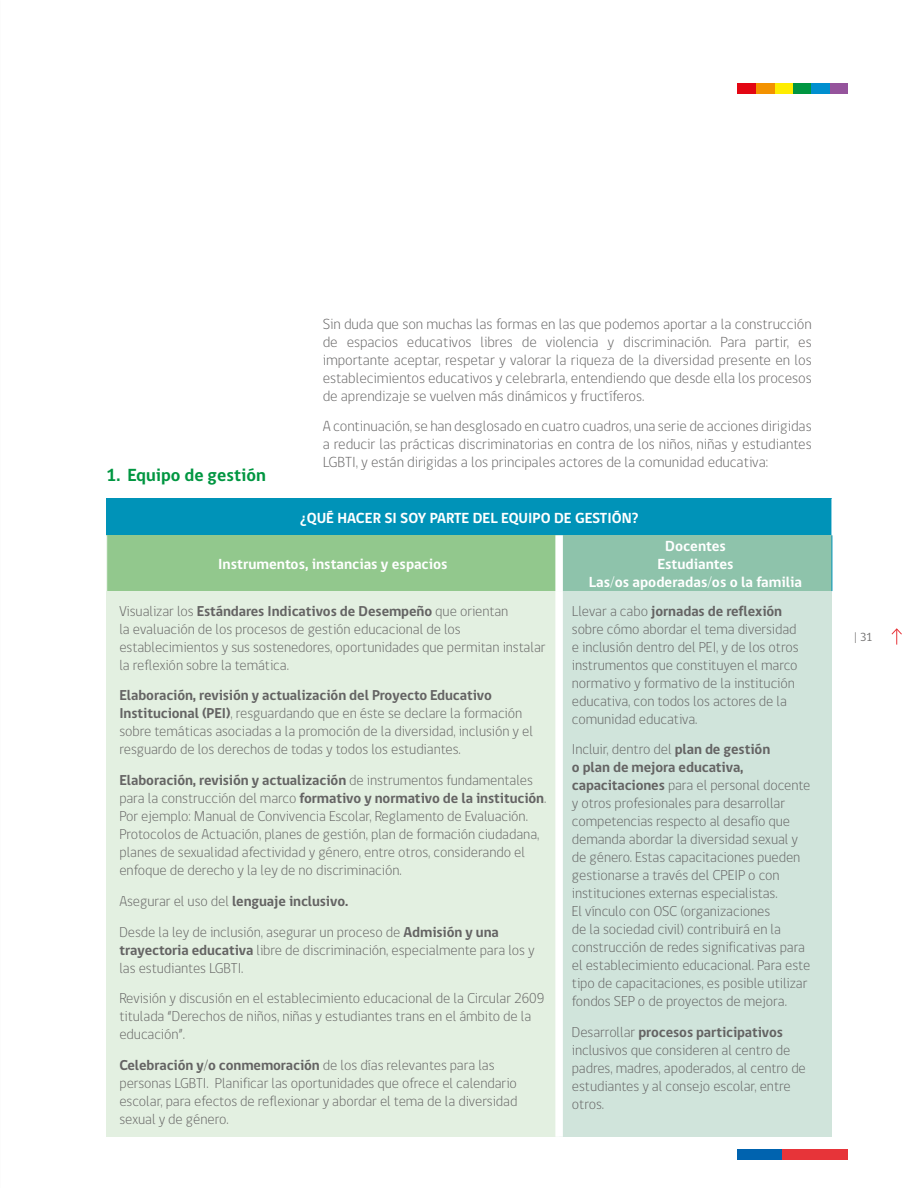
<style>
.page{position:relative;width:918px;height:1188px;background:#fff}
.page>*{position:absolute;margin:0;border:0;box-sizing:border-box;transform-origin:0 0}
.subnumero{font:700 18px "gob CL";color:#009641}
.texto{font:300 15px/18px "gob CL";letter-spacing:-.005em;color:#646363;text-align:justify}
.texto-2{font:700 15px "gob CL";color:#fff}
.texto-3{font:300 14.7px/18px "gob CL";letter-spacing:-.005em;color:#646363}
.texto-4{font:700 14.7px "gob CL";letter-spacing:-.005em;color:#646363}
.t1{font:12px "gob CL";color:#706f6f}
.s1{font-weight:700}
.s2{font-weight:300}
</style>
<div class="page">
<div style="left:737px;top:1150px;width:46px;height:10px;background:#0063af"></div>
<div style="left:783px;top:1150px;width:65px;height:10px;background:#e73439"></div>
<div style="left:774px;top:84px;width:19px;height:10px;background:#ffed00"></div>
<div style="left:756px;top:84px;width:18px;height:10px;background:#f39200"></div>
<div style="left:737px;top:84px;width:19px;height:10px;background:#e30613"></div>
<div style="left:830px;top:84px;width:18px;height:10px;background:#95549c"></div>
<div style="left:793px;top:84px;width:18px;height:10px;background:#009641"></div>
<div style="left:811px;top:84px;width:19px;height:10px;background:#008fcf"></div>
<svg style="left:891px;top:628px;width:11px;height:17px"></svg>
<div style="left:107px;top:499px;width:725px;height:36px;background:#0093b8"></div>
<div style="left:107px;top:535px;width:452px;height:56px;background:#92c88d"></div>
<div style="left:559px;top:535px;width:273px;height:56px;background:#8ec3ab"></div>
<div style="left:107px;top:591px;width:452px;height:546px;background:#e3f0e1"></div>
<div style="left:559px;top:591px;width:273px;height:546px;background:#d0e4db"></div>
<div style="left:555px;top:535px;width:8px;height:56px;background:#fff"></div>
<div style="left:555px;top:591px;width:8px;height:546px;background:#fff"></div>
<hr style="left:832px;top:535px;width:1px;height:56px;background:#0093b8">
<p class="texto" style="left:323px;top:315px;width:491px">Sin duda que son muchas las formas en las que podemos aportar a la construcción de espacios educativos libres de violencia y discriminación. Para partir, es importante aceptar, respetar y valorar la riqueza de la diversidad presente en los establecimientos educativos y celebrarla, entendiendo que desde ella los procesos de aprendizaje se vuelven más dinámicos y fructíferos.</p>
<p class="texto" style="left:323px;top:418px;width:491px">A continuación, se han desglosado en cuatro cuadros, una serie de acciones dirigidas a reducir las prácticas discriminatorias en contra de los niños, niñas y estudiantes LGBTI, y están dirigidas a los principales actores de la comunidad educativa:</p>
<p class="texto-2" style="left:300px;top:507px;width:340px">¿QUÉ HACER SI SOY PARTE DEL EQUIPO DE GESTIÓN?</p>
<p class="texto-2" style="left:218px;top:554px;width:231px">Instrumentos, instancias y espacios</p>
<p class="subnumero" style="left:106px;top:463px;width:161px">1. Equipo de gestión</p>
<p class="texto-2" style="left:665px;top:536px;width:62px">Docentes</p>
<p class="texto-2" style="left:657px;top:554px;width:78px">Estudiantes</p>
<p class="texto-2" style="left:589px;top:572px;width:215px">Las/os apoderadas/os o la familia</p>
<p class="texto-3" style="left:119px;top:602px;width:428px">Visualizar los <span class="s1">Estándares Indicativos de Desempeño</span> que orientan<br>la evaluación de los procesos de gestión educacional de los establecimientos y sus sostenedores, oportunidades que permitan instalar la reflexión sobre la temática.</p>
<p class="texto-3" style="left:119px;top:687px;width:415px"><span class="s1">Elaboración, revisión y actualización del Proyecto Educativo Institucional (PEI)</span>, resguardando que en éste se declare la formación sobre temáticas asociadas a la promoción de la diversidad, inclusión y el resguardo de los derechos de todas y todos los estudiantes.</p>
<p class="texto-3" style="left:119px;top:771px;width:428px"><span class="s1">Elaboración, revisión y actualización</span> de instrumentos fundamentales para la construcción del marco <span class="s1">formativo y normativo de la institución</span>.<br>Por ejemplo: Manual de Convivencia Escolar, Reglamento de Evaluación.<br>Protocolos de Actuación, planes de gestión, plan de formación ciudadana, planes de sexualidad afectividad y género, entre otros, considerando el enfoque de derecho y la ley de no discriminación.</p>
<p class="texto-4" style="left:119px;top:891px;width:230px"><span class="s2">Asegurar el uso del</span> lenguaje inclusivo.</p>
<p class="texto-3" style="left:119px;top:923px;width:417px">Desde la ley de inclusión, asegurar un proceso de <span class="s1">Admisión y una trayectoria educativa</span> libre de discriminación, especialmente para los y las estudiantes LGBTI.</p>
<p class="texto-3" style="left:119px;top:990px;width:426px">Revisión y discusión en el establecimiento educacional de la Circular 2609 titulada “Derechos de niños, niñas y estudiantes trans en el ámbito de la educación”.</p>
<p class="texto-3" style="left:119px;top:1057px;width:400px"><span class="s1">Celebración y/o conmemoración</span> de los días relevantes para las personas LGBTI. Planificar las oportunidades que ofrece el calendario escolar, para efectos de reflexionar y abordar el tema de la diversidad sexual y de género.</p>
<p class="texto-3" style="left:572px;top:602px;width:228px">Llevar a cabo <span class="s1">jornadas de reflexión </span>sobre cómo abordar el tema diversidad e inclusión dentro del PEI, y de los otros instrumentos que constituyen el marco normativo y formativo de la institución educativa, con todos los actores de la comunidad educativa.</p>
<p class="texto-3" style="left:572px;top:741px;width:240px">Incluir, dentro del <span class="s1">plan de gestión<br>o plan de mejora educativa, capacitaciones</span> para el personal docente y otros profesionales para desarrollar competencias respecto al desafío que demanda abordar la diversidad sexual y de género. Estas capacitaciones pueden gestionarse a través del CPEIP o con instituciones externas especialistas.<br>El vínculo con OSC (organizaciones<br>de la sociedad civil) contribuirá en la construcción de redes significativas para el establecimiento educacional. Para este tipo de capacitaciones, es posible utilizar fondos SEP o de proyectos de mejora.</p>
<p class="texto-3" style="left:572px;top:1023px;width:236px">Desarrollar <span class="s1">procesos participativos </span>inclusivos que consideren al centro de padres, madres, apoderados, al centro de estudiantes y al consejo escolar, entre otros.</p>
<p class="t1" style="left:854px;top:629px;width:20px">| 31</p>
</div>
